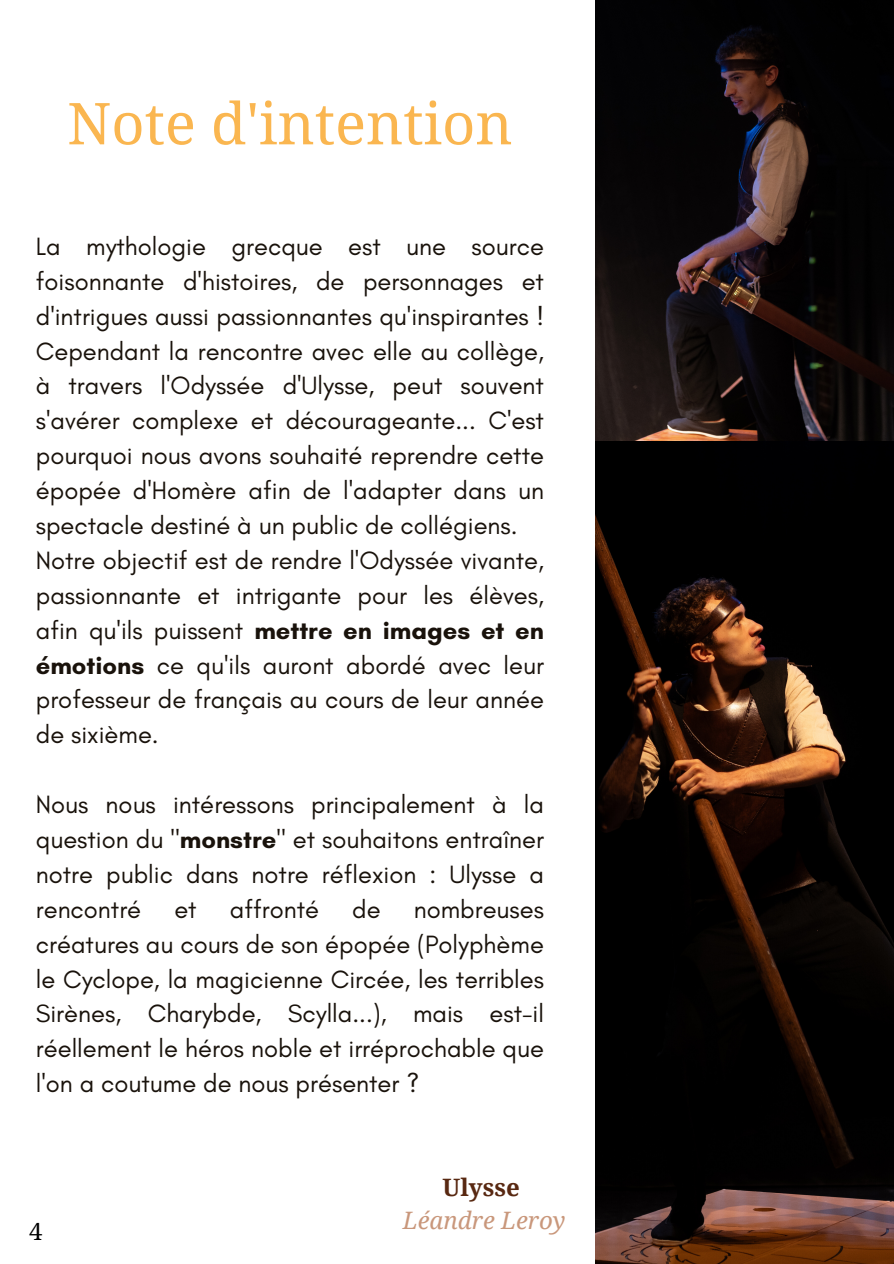
<style>
.page{position:relative;width:894px;height:1264px;background:#fff}
.page>*{position:absolute;margin:0;border:0;box-sizing:border-box;transform-origin:0 0}
.t1{font:57.75px "Noto Serif";color:#fab650}
.t2{font:25.5px/34.8px "Glacial Indifference";color:#19120b;text-align:justify}
.t3{font:italic 24px "Noto Serif";color:#c9977b}
.t4{font:700 24px "Noto Serif";color:#582811}
.t5{font:23.7px "Noto Serif";color:#000}
.s1{font-weight:700}
</style>
<div class="page">
<img style="left:595px;top:0;width:298px;height:1263px">
<p class="t1" style="left:67px;top:83px;width:447px">Note d'intention</p>
<h1 class="t2" style="left:36px;top:228px;width:509px">La mythologie grecque est une source foisonnante d'histoires, de personnages et d'intrigues aussi passionnantes qu'inspirantes !<br>Cependant la rencontre avec elle au collège, à travers l'Odyssée d'Ulysse, peut souvent s'avérer complexe et décourageante... C'est pourquoi nous avons souhaité reprendre cette épopée d'Homère afin de l'adapter dans un spectacle destiné à un public de collégiens.</h1>
<p class="t2" style="left:36px;top:542px;width:509px">Notre objectif est de rendre l'Odyssée vivante, passionnante et intrigante pour les élèves, afin qu'ils puissent <span class="s1">mettre en images et en émotions</span> ce qu'ils auront abordé avec leur professeur de français au cours de leur année de sixième.</p>
<p class="t2" style="left:36px;top:786px;width:509px">Nous nous intéressons principalement à la question du "<span class="s1">monstre</span>" et souhaitons entraîner notre public dans notre réflexion : Ulysse a rencontré</p>
<p class="t2" style="left:36px;top:891px;width:509px;text-indent:378px">nombreuses créatures au cours de son épopée (Polyphème le Cyclope, la magicienne Circée, les terribles Sirènes, Charybde, Scylla...), mais est-il réellement le héros noble et irréprochable que l'on a coutume de nous présenter ?</p>
<p class="t2" style="left:174px;top:891px;width:24px">et</p>
<p class="t2" style="left:230px;top:891px;width:91px">affronté</p>
<p class="t2" style="left:352px;top:891px;width:30px">de</p>
<p class="t5" style="left:29px;top:1214px;width:15px">4</p>
<p class="t4" style="left:442px;top:1170px;width:79px">Ulysse</p>
<p class="t3" style="left:402px;top:1203px;width:164px">Léandre Leroy</p>
</div>
